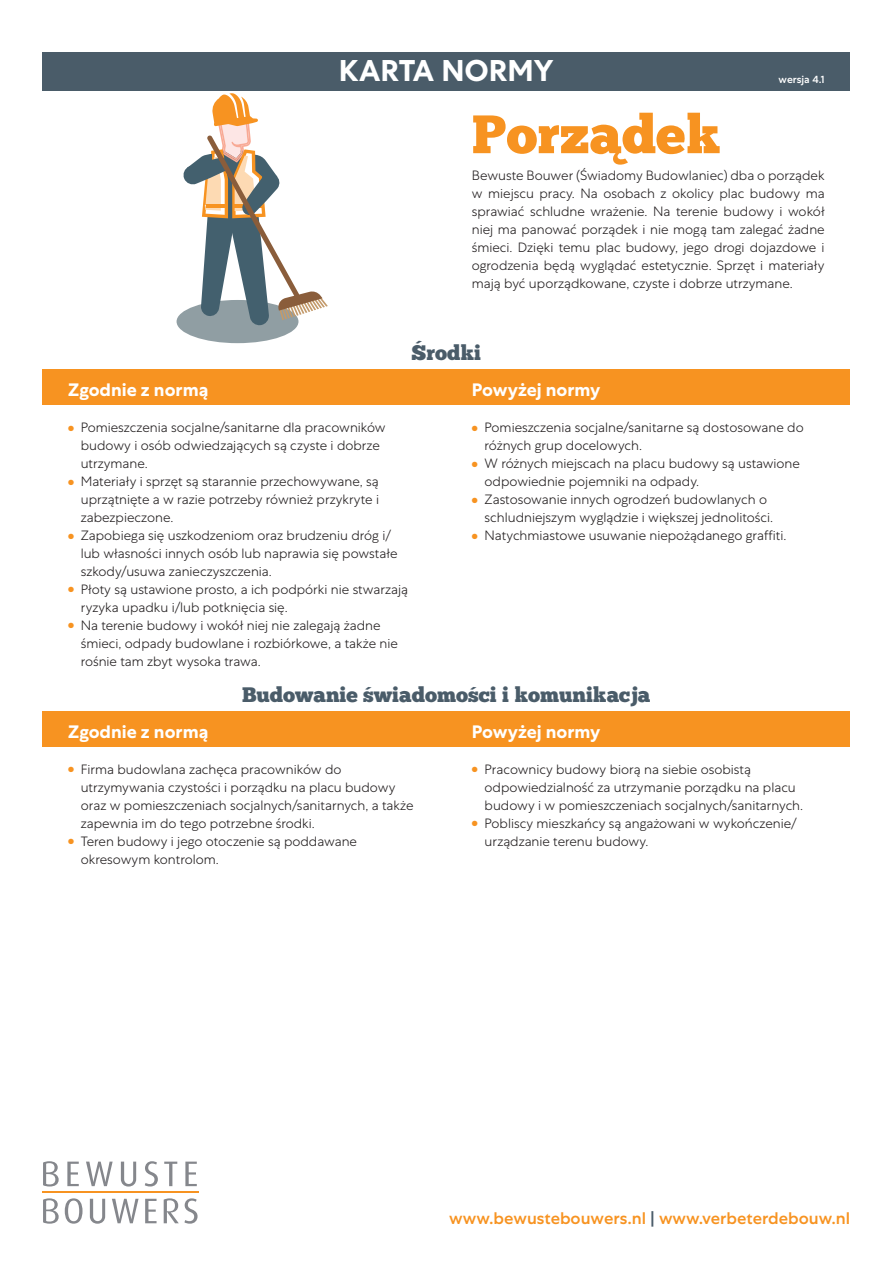
<style>
.page{position:relative;width:893px;height:1263px;background:#fff}
.page>*{position:absolute;margin:0;border:0;box-sizing:border-box;transform-origin:0 0}
.t1{font:54px "Chunk Five";color:#f79321}
.t2{font:700 30px "Centra No 1";color:#fff}
.t3{font:21px "Chunk Five";color:#4a5c69}
.t4{font:700 18px "Centra No 1";color:#fff}
.t5{font:500 16.8px "Centra No 1";color:#f79321}
.t6{font:300 13.5px/18px "Centra No 1";color:#231f20}
.t7{font:500 10.5px "Centra No 1";color:#fff}
.s1{color:#4a5c69}
</style>
<div class="page">
<div style="left:43px;top:53px;width:807px;height:38px;background:#4a5c69"></div>
<div style="left:43px;top:369px;width:807px;height:36px;background:#f79321"></div>
<div style="left:43px;top:711px;width:807px;height:36px;background:#f79321"></div>
<div style="left:177px;top:300px;width:121px;height:43px;background:#909ea3;border-radius:50%"></div>
<svg style="left:182px;top:93px;width:146px;height:233px"></svg>
<svg style="left:43px;top:1161px;width:16px;height:26px"></svg>
<svg style="left:67px;top:1162px;width:12px;height:24px"></svg>
<svg style="left:86px;top:1162px;width:27px;height:24px"></svg>
<svg style="left:121px;top:1162px;width:15px;height:25px"></svg>
<svg style="left:145px;top:1161px;width:13px;height:26px"></svg>
<svg style="left:164px;top:1162px;width:13px;height:24px"></svg>
<svg style="left:185px;top:1162px;width:12px;height:24px"></svg>
<svg style="left:65px;top:1198px;width:18px;height:26px"></svg>
<svg style="left:90px;top:1199px;width:15px;height:25px"></svg>
<svg style="left:112px;top:1199px;width:27px;height:24px"></svg>
<svg style="left:145px;top:1199px;width:12px;height:24px"></svg>
<svg style="left:164px;top:1198px;width:34px;height:26px"></svg>
<hr style="left:42px;top:1191px;width:156px;height:2px;background:#f79321">
<svg style="left:43px;top:1198px;width:16px;height:26px"></svg>
<h2 class="t2" style="left:339px;top:60px;width:216px">KARTA NORMY</h2>
<p class="t7" style="left:779px;top:73px;width:48px">wersja 4.1</p>
<h1 class="t1" style="left:472px;top:103px;width:250px">Porządek</h1>
<p class="t6" style="left:472px;top:168px;width:354px;text-align:justify">Bewuste Bouwer (Świadomy Budowlaniec) dba o porządek w miejscu pracy. Na osobach z okolicy plac budowy ma sprawiać schludne wrażenie. Na terenie budowy i wokół niej ma panować porządek i nie mogą tam zalegać żadne śmieci. Dzięki temu plac budowy, jego drogi dojazdowe i ogrodzenia będą wyglądać estetycznie. Sprzęt i materiały mają być uporządkowane, czyste i dobrze utrzymane.</p>
<h3 class="t3" style="left:411px;top:341px;width:71px">Środki</h3>
<h3 class="t4" style="left:68px;top:383px;width:142px">Zgodnie z normą</h3>
<p class="t6" style="left:81px;top:419px;width:329px">Pomieszczenia socjalne/sanitarne dla pracowników budowy i osób odwiedzających są czyste i dobrze utrzymane.<br>Materiały i sprzęt są starannie przechowywane, są uprzątnięte a w razie potrzeby również przykryte i zabezpieczone.<br>Zapobiega się uszkodzeniom oraz brudzeniu dróg i/ lub własności innych osób lub naprawia się powstałe szkody/usuwa zanieczyszczenia.<br>Płoty są ustawione prosto, a ich podpórki nie stwarzają ryzyka upadku i/lub potknięcia się.<br>Na terenie budowy i wokół niej nie zalegają żadne śmieci, odpady budowlane i rozbiórkowe, a także nie rośnie tam zbyt wysoka trawa.</p>
<h3 class="t4" style="left:472px;top:383px;width:130px">Powyżej normy</h3>
<p class="t6" style="left:485px;top:419px;width:321px">Pomieszczenia socjalne/sanitarne są dostosowane do różnych grup docelowych.<br>W różnych miejscach na placu budowy są ustawione odpowiednie pojemniki na odpady.<br>Zastosowanie innych ogrodzeń budowlanych o schludniejszym wyglądzie i większej jednolitości.<br>Natychmiastowe usuwanie niepożądanego graffiti.</p>
<h3 class="t3" style="left:242px;top:682px;width:410px">Budowanie świadomości i komunikacja</h3>
<h3 class="t4" style="left:68px;top:725px;width:142px">Zgodnie z normą</h3>
<p class="t6" style="left:81px;top:761px;width:334px">Firma budowlana zachęca pracowników do utrzymywania czystości i porządku na placu budowy oraz w pomieszczeniach socjalnych/sanitarnych, a także zapewnia im do tego potrzebne środki.<br>Teren budowy i jego otoczenie są poddawane okresowym kontrolom.</p>
<h3 class="t4" style="left:472px;top:725px;width:130px">Powyżej normy</h3>
<p class="t6" style="left:485px;top:761px;width:320px">Pracownicy budowy biorą na siebie osobistą odpowiedzialność za utrzymanie porządku na placu budowy i w pomieszczeniach socjalnych/sanitarnych.<br>Pobliscy mieszkańcy są angażowani w wykończenie/ urządzanie terenu budowy.</p>
<p class="t5" style="left:449px;top:1208px;width:402px">www.bewustebouwers.nl <span class="s1">|</span> www.verbeterdebouw.nl</p>
</div>
